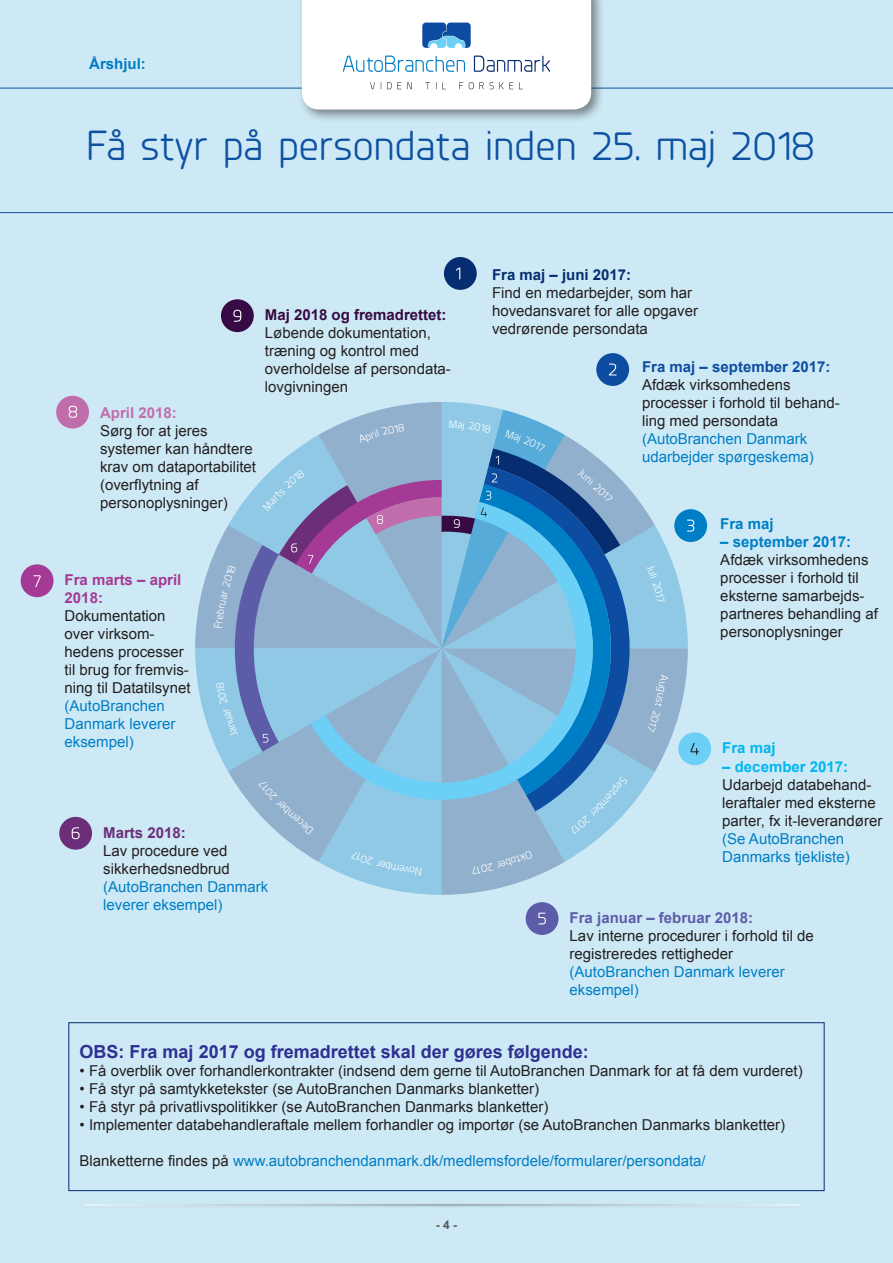
<style>
.page{position:relative;width:893px;height:1263px;background:#cde9f5}
.page>*{position:absolute;margin:0;border:0;box-sizing:border-box;transform-origin:0 0}
.t1{font:42px "Planer";color:#0d51a1}
.t2{font:700 18px "Arial";color:#2d3091}
.t3{font:15px/18px "Arial";color:#231f20}
.t4{font:15px/18px "Arial";color:#007ec5}
.t5{font:700 15px "Arial";color:#007ec5}
.t6{font:700 15px "Arial";color:#00b6f0}
.t7{font:700 12px "Arial";color:#57585a}
.s1{font-weight:700;color:#c16dac}
.s2{font-weight:700;color:#360b43}
.s3{font-weight:700;color:#a43a95}
.s4{color:#007ec5}
.s5{font-weight:700;color:#6c2e79}
.s6{color:#231f20}
.s7{font-weight:700;color:#052d6f}
.s8{font-weight:700;color:#0d4da1}
.s9{font-weight:700;color:#007ec5}
.s10{font-weight:700;color:#00b6f0}
.s11{font-weight:700;color:#5d5ca8}
</style>
<div class="page">
<div style="left:68px;top:1022px;width:756px;height:169px;border:1px solid #052d6f"></div>
<hr style="left:0;top:88px;width:893px;height:1px;background:#0d51a1">
<hr style="left:0;top:212px;width:893px;height:1px;background:#0d51a1">
<div style="left:444px;top:257px;width:33px;height:33px;background:#052d6f;border-radius:50%"></div>
<svg style="left:456px;top:267px;width:4px;height:12px"></svg>
<div style="left:596px;top:353px;width:33px;height:33px;background:#0d4da1;border-radius:50%"></div>
<svg style="left:609px;top:363px;width:8px;height:12px"></svg>
<div style="left:674px;top:509px;width:33px;height:33px;background:#007ec5;border-radius:50%"></div>
<div style="left:678px;top:732px;width:33px;height:33px;background:#6bcff6;border-radius:50%"></div>
<div style="left:526px;top:902px;width:32px;height:33px;background:#5d5ca8;border-radius:50%"></div>
<svg style="left:538px;top:913px;width:8px;height:11px"></svg>
<div style="left:59px;top:817px;width:33px;height:33px;background:#6c2e79;border-radius:50%"></div>
<svg style="left:72px;top:827px;width:8px;height:12px"></svg>
<div style="left:21px;top:564px;width:33px;height:33px;background:#a43a95;border-radius:50%"></div>
<svg style="left:33px;top:575px;width:8px;height:12px"></svg>
<div style="left:56px;top:396px;width:33px;height:33px;background:#c16dac;border-radius:50%"></div>
<svg style="left:69px;top:406px;width:8px;height:12px"></svg>
<div style="left:221px;top:299px;width:33px;height:33px;background:#360b43;border-radius:50%"></div>
<svg style="left:233px;top:310px;width:8px;height:12px"></svg>
<img style="left:68px;top:1190px;width:757px;height:17px">
<div style="left:297px;top:0;width:308px;height:123px;background:#231f20;opacity:.5"></div>
<svg style="left:302px;top:0;width:289px;height:109px;background:#f0f5f9"></svg>
<svg style="left:195px;top:402px;width:504px;height:493px"></svg>
<p class="t5" style="left:89px;top:53px;width:58px">Årshjul:</p>
<p class="t1" style="left:85px;top:118px;width:731px">Få styr på persondata inden 25. maj 2018</p>
<p class="t3" style="left:100px;top:404px;width:157px"><span class="s1">April 2018:<br></span>Sørg for at jeres systemer kan håndtere krav om dataportabilitet (overflytning af personoplysninger)</p>
<p class="t3" style="left:265px;top:306px;width:187px"><span class="s2">Maj 2018 og fremadrettet:<br></span>Løbende dokumentation, træning og kontrol med overholdelse af persondata&shy;lovgivningen</p>
<p class="t3" style="left:65px;top:571px;width:127px"><span class="s3">Fra marts – april<br>2018:<br></span>Dokumentation over virksom&shy;hedens processer til brug for fremvis&shy;ning til Datatilsynet <span class="s4">(AutoBranchen<br>Danmark leverer eksempel)</span></p>
<p class="t4" style="left:103px;top:824px;width:167px"><span class="s5">Marts 2018:<br></span><span class="s6">Lav procedure ved sikkerhedsnedbrud </span>(AutoBranchen Danmark leverer eksempel)</p>
<p class="t3" style="left:492px;top:266px;width:207px"><span class="s7">Fra maj – juni 2017:<br></span>Find en medarbejder, som har hovedansvaret for alle opgaver vedrørende persondata</p>
<p class="t3" style="left:642px;top:358px;width:199px"><span class="s8">Fra maj – september 2017:<br></span>Afdæk virksomhedens processer i forhold til behand&shy;ling med persondata <span class="s4">(AutoBranchen Danmark udarbejder spørgeskema)</span></p>
<p class="t5" style="left:720px;top:514px;width:55px">Fra maj</p>
<p class="t3" style="left:720px;top:533px;width:159px"><span class="s9">– september 2017:<br></span>Afdæk virksomhedens processer i forhold til eksterne samarbejds&shy;partneres behandling af personoplysninger</p>
<p class="t6" style="left:722px;top:738px;width:55px">Fra maj</p>
<p class="t3" style="left:722px;top:757px;width:162px"><span class="s10">– december 2017:<br></span>Udarbejd databehand&shy;leraftaler med eksterne parter, fx it-leverandører <span class="s4">(Se AutoBranchen<br>Danmarks tjekliste)</span></p>
<p class="t3" style="left:570px;top:909px;width:246px"><span class="s11">Fra januar – februar 2018:<br></span>Lav interne procedurer i forhold til de registreredes rettigheder <span class="s4">(AutoBranchen Danmark leverer eksempel)</span></p>
<p class="t2" style="left:80px;top:1040px;width:511px">OBS: Fra maj 2017 og fremadrettet skal der gøres følgende:</p>
<p class="t3" style="left:80px;top:1062px;width:725px">• Få overblik over forhandlerkontrakter (indsend dem gerne til AutoBranchen Danmark for at få dem vurderet)</p>
<p class="t3" style="left:80px;top:1080px;width:461px">• Få styr på samtykketekster (se AutoBranchen Danmarks blanketter)</p>
<p class="t3" style="left:80px;top:1098px;width:470px">• Få styr på privatlivspolitikker (se AutoBranchen Danmarks blanketter)</p>
<p class="t3" style="left:80px;top:1116px;width:707px">• Implementer databehandleraftale mellem forhandler og importør (se AutoBranchen Danmarks blanketter)</p>
<p class="t4" style="left:80px;top:1152px;width:628px"><span class="s6">Blanketterne findes på</span> www.autobranchendanmark.dk/medlemsfordele/formularer/persondata/</p>
<p class="t7" style="left:436px;top:1217px;width:23px">- 4 -</p>
</div>
